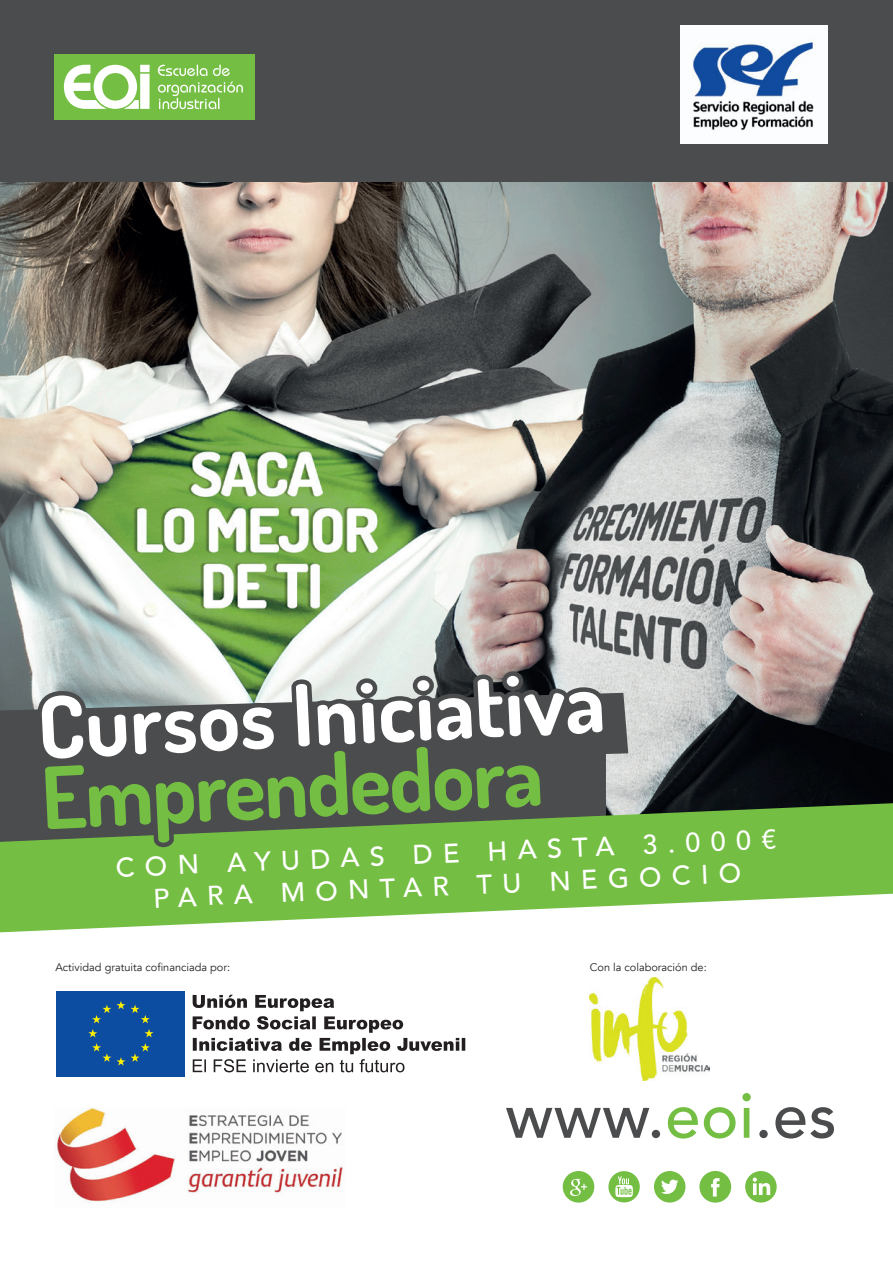
<style>
.page{position:relative;width:893px;height:1263px;background:#fff}
.page>*{position:absolute;margin:0;border:0;box-sizing:border-box;transform-origin:0 0}
.t1{font:700 85.5px "Dosis";color:#fff}
.t2{font:700 85.5px "Dosis";color:#74bf43}
.t3{font:500 63px "Avenir";letter-spacing:.01em;color:#4b4c4d}
.t4{font:500 27px/32.1px "Avenir";color:#fff;text-align:center}
.t5{font:10.95px "Avenir";color:#231f20}
.s1{color:#74bf43}
</style>
<div class="page">
<img style="left:0;top:182px;width:893px;height:621px">
<svg style="left:0;top:693px;width:628px;height:78px;background:#656768"></svg>
<div style="left:0;top:741px;width:34px;height:62px;background:#4b4c4d"></div>
<svg style="left:0;top:803px;width:893px;height:129px;fill:#74bf43"></svg>
<img style="left:62px;top:1160px;width:281px;height:43px">
<svg style="left:745px;top:1171px;width:32px;height:31px"></svg>
<svg style="left:608px;top:1171px;width:32px;height:31px"></svg>
<svg style="left:563px;top:1171px;width:31px;height:31px"></svg>
<svg style="left:654px;top:1171px;width:31px;height:31px"></svg>
<svg style="left:699px;top:1171px;width:32px;height:32px"></svg>
<div style="left:0;top:0;width:893px;height:182px;background:#4b4c4d"></div>
<svg style="left:34px;top:666px;width:576px;height:494px"></svg>
<div style="left:54px;top:54px;width:200px;height:66px;background:#74bf43"></div>
<svg style="left:64px;top:65px;width:179px;height:44px"></svg>
<img style="left:680px;top:26px;width:147px;height:118px">
<img style="left:590px;top:978px;width:120px;height:102px">
<h1 class="t1" style="left:35px;top:674px;width:569px;rotate:-3deg">Cursos Iniciativa</h1>
<h1 class="t2" style="left:38px;top:744px;width:504px;rotate:-3deg">Emprendedora</h1>
<h3 class="t4" style="left:115px;top:853px;width:663px;rotate:-3deg">CON AYUDAS DE HASTA 3.000€<br>PARA MONTAR TU NEGOCIO</h3>
<p class="t5" style="left:55px;top:960px;width:176px">Actividad gratuita cofinanciada por:</p>
<p class="t5" style="left:590px;top:960px;width:119px">Con la colaboración de:</p>
<h2 class="t3" style="left:505px;top:1061px;width:333px">www.<span class="s1">eoi</span>.es</h2>
</div>
